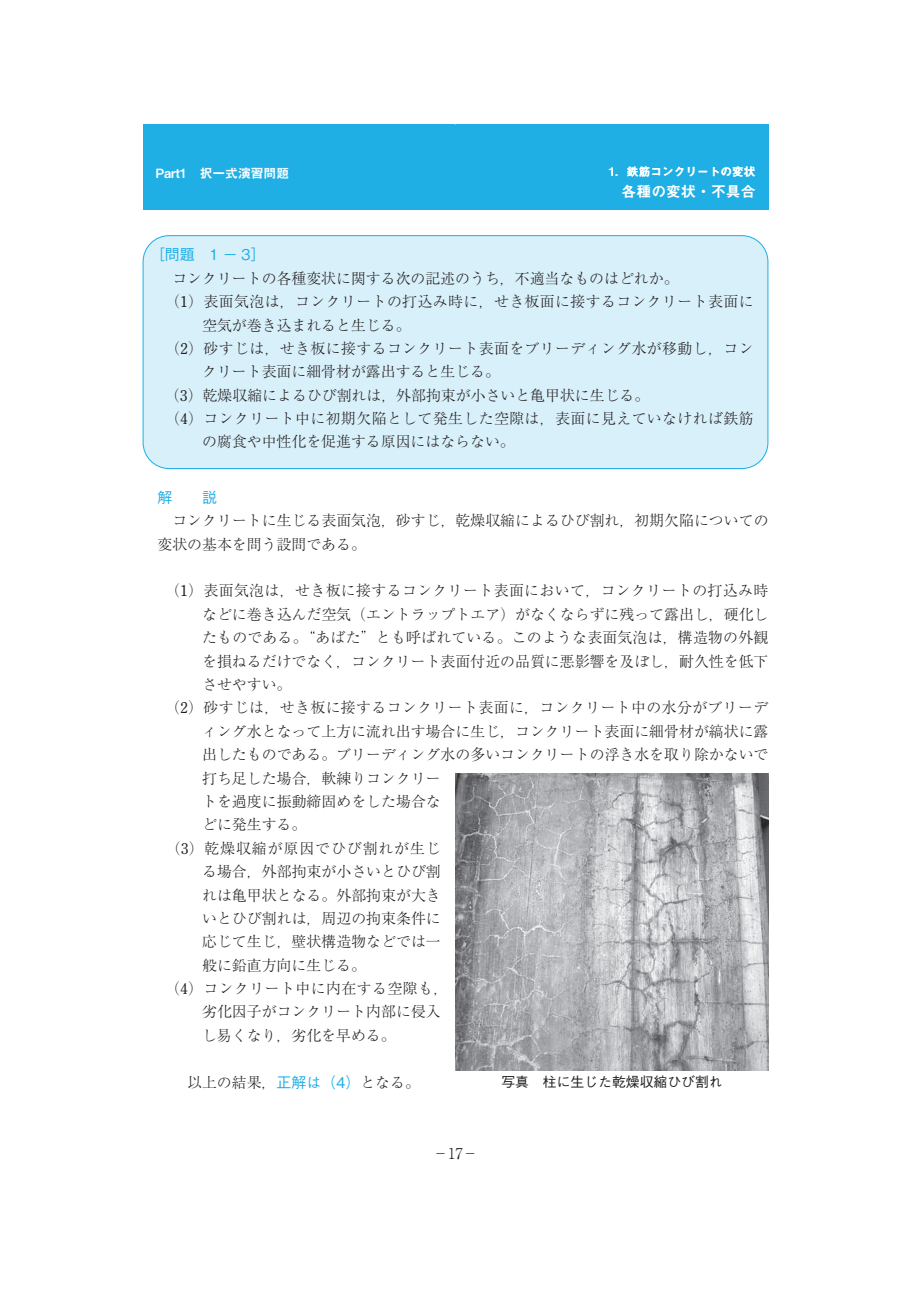
<style>
.page{position:relative;width:919px;height:1289px;background:#fff}
.page>*{position:absolute;margin:0;border:0;box-sizing:border-box;transform-origin:0 0}
.t1{font:14.85px/23.4px "Ryumin Pro Light 90 msp RKSJ H";color:#231f20}
.t2{font:14.85px "Ryumin Pro Light 90 msp RKSJ H";letter-spacing:.025em;color:#231f20}
.t3{font:14.85px "Ryumin Pro Light 90 msp RKSJ H";letter-spacing:.03em;color:#231f20}
.t4{font:14.85px "Ryumin Pro Light 90 msp RKSJ H";letter-spacing:.06em;color:#231f20}
.t5{font:14.85px "Gothic BBB Pro Medium 90 msp RKSJ H";color:#1fafe5}
.t6{font:14.85px "Midashi Go Pro MB31 90 msp RKSJ H";color:#fff}
.t7{font:13.8px "Gothic BBB Pro Medium 90 msp RKSJ H";color:#231f20}
.t8{font:12.75px "Midashi Go Pro MB31 90 msp RKSJ H";color:#fff}
.t9{font:11.7px "Midashi Go Pro MB31 90 msp RKSJ H";color:#fff}
.s1{font-family:"Futo Min A101 Pro Bold 90 msp RKSJ H"}
.s2{font-family:"Gothic BBB Pro Medium 90 msp RKSJ H";color:#1fafe5}
</style>
<div class="page">
<div style="left:142px;top:124px;width:626px;height:85px;background:#1fafe5"></div>
<div style="left:142px;top:235px;width:626px;height:234px;background:#d8f0fa"></div>
<img style="left:455px;top:773px;width:313px;height:296px">
<div style="left:448px;top:106px;width:15px;height:16px;border:1px solid #fff;border-radius:50%"></div>
<div style="left:448px;top:1245px;width:15px;height:16px;border:1px solid #fff;border-radius:50%"></div>
<div style="left:857px;top:676px;width:16px;height:15px;border:1px solid #fff;border-radius:50%"></div>
<p class="t8" style="left:155px;top:163px;width:135px">Part 　1 択一式演習問題</p>
<p class="t9" style="left:608px;top:162px;width:148px">1．鉄筋コンクリートの変状</p>
<p class="t6" style="left:621px;top:180px;width:135px">各種の変状・不具合</p>
<p class="t5" style="left:150px;top:243px;width:46px">［問題</p>
<p class="t1" style="left:172px;top:265px;width:507px">コンクリートの各種変状に関する次の記述のうち，不適当なものはどれか。</p>
<p class="t2" style="left:165px;top:290px;width:589px">（）<span class="s1">1</span> 表面気泡は，コンクリートの打込み時に，せき板面に接するコンクリート表面に</p>
<p class="t1" style="left:202px;top:312px;width:210px">空気が巻き込まれると生じる。</p>
<p class="t2" style="left:165px;top:336px;width:589px">（）<span class="s1">2</span> 砂すじは，せき板に接するコンクリート表面をブリーディング水が移動し，コン</p>
<p class="t1" style="left:202px;top:359px;width:299px">クリート表面に細骨材が露出すると生じる。</p>
<p class="t1" style="left:165px;top:382px;width:486px">（）<span class="s1">3</span> 乾燥収縮によるひび割れは，外部拘束が小さいと亀甲状に生じる。</p>
<p class="t2" style="left:165px;top:407px;width:589px">（）<span class="s1">4</span> コンクリート中に初期欠陥として発生した空隙は，表面に見えていなければ鉄筋</p>
<p class="t1" style="left:202px;top:429px;width:314px">の腐食や中性化を促進する原因にはならない。</p>
<p class="t5" style="left:209px;top:243px;width:57px">1－3[</p>
<p class="t5" style="left:157px;top:485px;width:61px">解　　説</p>
<p class="t1" style="left:157px;top:507px;width:612px;text-indent:15px">コンクリートに生じる表面気泡，砂すじ，乾燥収縮によるひび割れ，初期欠陥についての変状の基本を問う設問である。</p>
<p class="t1" style="left:165px;top:578px;width:604px;text-align:right">（）<span class="s1">1</span> 表面気泡は，せき板に接するコンクリート表面において，コンクリートの打込み時などに巻き込んだ空気（エントラップトエア）がなくならずに残って露出し，硬化し<br>とも呼ばれている。このような表面気泡は，構造物の外観</p>
<p class="t1" style="left:202px;top:624px;width:107px">たものである。</p>
<p class="t1" style="left:202px;top:648px;width:568px">を損ねるだけでなく，コンクリート表面付近の品質に悪影響を及ぼし，耐久性を低下</p>
<p class="t1" style="left:202px;top:671px;width:91px">させやすい。</p>
<p class="t2" style="left:165px;top:696px;width:604px">（）<span class="s1">2</span> 砂すじは，せき板に接するコンクリート表面に，コンクリート中の水分がブリーデ</p>
<p class="t1" style="left:202px;top:718px;width:568px">ィング水となって上方に流れ出す場合に生じ，コンクリート表面に細骨材が縞状に露</p>
<p class="t1" style="left:202px;top:741px;width:568px">出したものである。ブリーディング水の多いコンクリートの浮き水を取り除かないで</p>
<p class="t1" style="left:202px;top:765px;width:240px">打ち足した場合，軟練りコンクリー</p>
<p class="t1" style="left:202px;top:788px;width:240px">トを過度に振動締固めをした場合な</p>
<p class="t1" style="left:202px;top:811px;width:106px">どに発生する。</p>
<p class="t4" style="left:166px;top:836px;width:276px">（）<span class="s1">3</span> 乾燥収縮が原因でひび割れが生じ</p>
<p class="t1" style="left:202px;top:858px;width:240px">る場合，外部拘束が小さいとひび割</p>
<p class="t1" style="left:202px;top:882px;width:240px">れは亀甲状となる。外部拘束が大き</p>
<p class="t1" style="left:202px;top:905px;width:240px">いとひび割れは，周辺の拘束条件に</p>
<p class="t1" style="left:202px;top:928px;width:240px">応じて生じ，壁状構造物などでは一</p>
<p class="t1" style="left:202px;top:952px;width:165px">般に鉛直方向に生じる。</p>
<p class="t3" style="left:165px;top:976px;width:284px">（）<span class="s1">4</span> コンクリート中に内在する空隙も，</p>
<p class="t1" style="left:202px;top:999px;width:240px">劣化因子がコンクリート内部に侵入</p>
<p class="t1" style="left:202px;top:1022px;width:195px">し易くなり，劣化を早める。</p>
<p class="t7" style="left:501px;top:1071px;width:223px">写真　柱に生じた乾燥収縮ひび割れ</p>
<p class="t1" style="left:315px;top:624px;width:47px">あばた</p>
<p class="t1" style="left:187px;top:1069px;width:234px">以上の結果，<span class="s2">正解は（4）</span>となる。</p>
<p class="t1" style="left:433px;top:1140px;width:46px">－17－</p>
</div>
